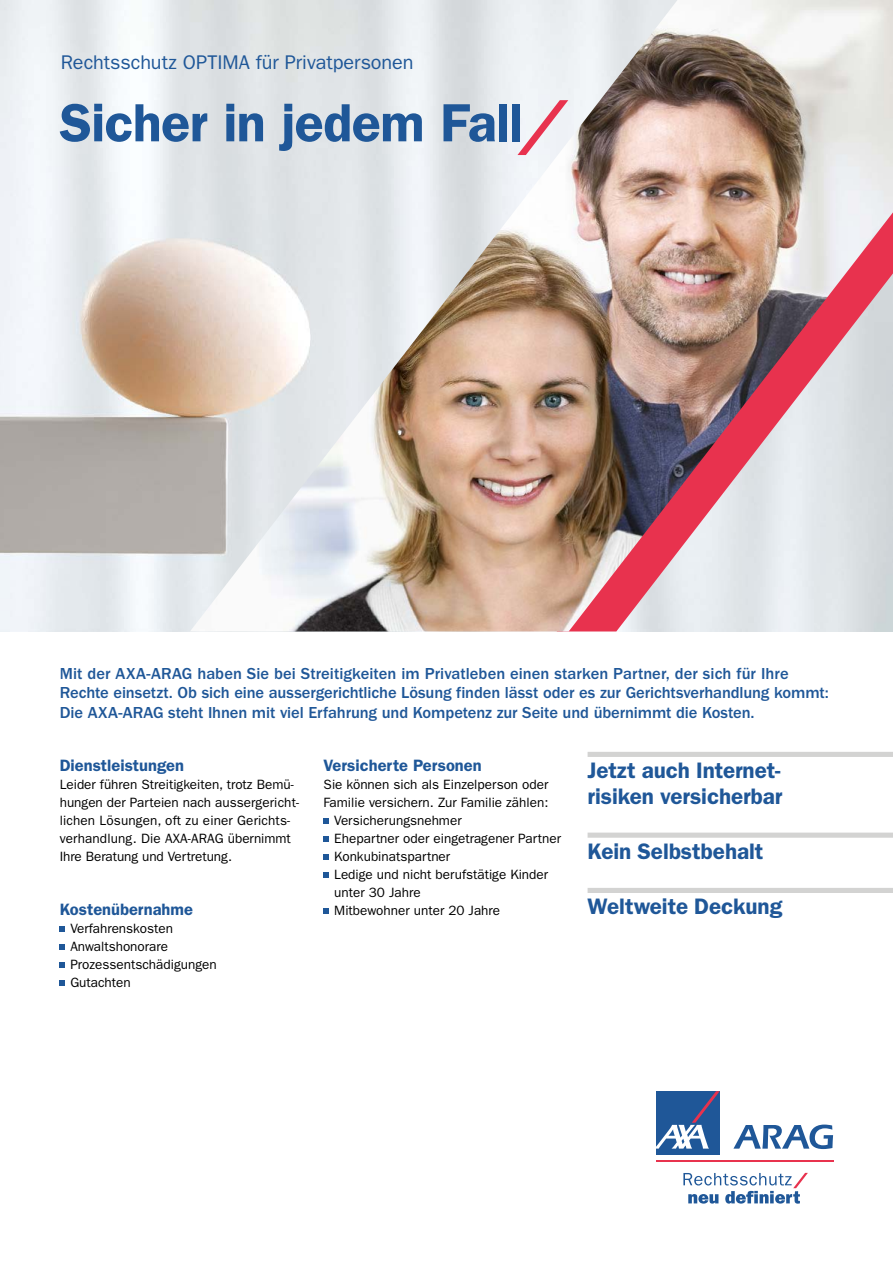
<style>
.page{position:relative;width:893px;height:1263px;background:#fff}
.page>*{position:absolute;margin:0;border:0;box-sizing:border-box;transform-origin:0 0}
.t1{font:600 54px "ITC Franklin Gothic Std";letter-spacing:-.015em;color:#1f5798}
.t2{font:600 22.5px/25.5px "ITC Franklin Gothic Std";letter-spacing:-.005em;color:#1f5798}
.t3{font:19.8px "ITC Franklin Gothic Std";color:#1f5798}
.t4{font:500 16.5px/19.5px "ITC Franklin Gothic Std";letter-spacing:-.005em;color:#1f5798}
.t5{font:600 16.5px "ITC Franklin Gothic Std";color:#1f5798}
.t6{font:13.5px/18px "ITC Franklin Gothic Std";color:#000}
.s1{font-family:"AXA Switch";font-weight:400;font-style:italic;color:#e8324e}
</style>
<div class="page">
<img style="left:0;top:0;width:190px;height:631px">
<svg style="left:60px;top:926px;width:5px;height:6px"></svg>
<svg style="left:60px;top:944px;width:5px;height:6px"></svg>
<svg style="left:60px;top:962px;width:5px;height:6px"></svg>
<svg style="left:60px;top:980px;width:5px;height:6px"></svg>
<svg style="left:324px;top:818px;width:5px;height:6px"></svg>
<svg style="left:324px;top:836px;width:5px;height:6px"></svg>
<svg style="left:324px;top:854px;width:5px;height:6px"></svg>
<svg style="left:324px;top:872px;width:5px;height:6px"></svg>
<svg style="left:324px;top:908px;width:5px;height:6px"></svg>
<div style="left:588px;top:752px;width:305px;height:5px;background:#d3d3d2"></div>
<div style="left:588px;top:833px;width:305px;height:5px;background:#d3d3d2"></div>
<div style="left:588px;top:888px;width:305px;height:5px;background:#d3d3d2"></div>
<div style="left:656px;top:1091px;width:64px;height:64px;background:#1f5798"></div>
<svg style="left:656px;top:1091px;width:64px;height:57px"></svg>
<hr style="left:656px;top:1160px;width:177px;height:1px;background:#e8324e">
<svg style="left:733px;top:1124px;width:100px;height:25px"></svg>
<svg style="left:683px;top:1173px;width:125px;height:30px"></svg>
<img style="left:190px;top:0;width:703px;height:631px">
<h3 class="t3" style="left:61px;top:51px;width:354px">Rechtsschutz OPTIMA für Privatpersonen</h3>
<h1 class="t1" style="left:60px;top:91px;width:510px">Sicher in jedem Fall<span class="s1">/</span></h1>
<p class="t4" style="left:60px;top:664px;width:771px">Mit der AXA-ARAG haben Sie bei Streitigkeiten im Privatleben einen starken Partner, der sich für Ihre<br>Rechte einsetzt. Ob sich eine aussergerichtliche Lösung finden lässt oder es zur Gerichtsverhandlung kommt:<br>Die AXA-ARAG steht Ihnen mit viel Erfahrung und Kompetenz zur Seite und übernimmt die Kosten.</p>
<p class="t5" style="left:60px;top:756px;width:126px">Dienstleistungen</p>
<p class="t6" style="left:60px;top:776px;width:241px">Leider führen Streitigkeiten, trotz Bemü&shy;hungen der Parteien nach aussergericht&shy;lichen Lösungen, oft zu einer Gerichts&shy;verhandlung. Die AXA-ARAG übernimmt Ihre Beratung und Vertretung.</p>
<p class="t5" style="left:60px;top:900px;width:135px">Kostenübernahme</p>
<p class="t6" style="left:70px;top:920px;width:148px">Verfahrenskosten<br>Anwaltshonorare<br>Prozessentschädigungen<br>Gutachten</p>
<p class="t5" style="left:324px;top:756px;width:159px">Versicherte Personen</p>
<p class="t6" style="left:324px;top:776px;width:226px">Sie können sich als Einzelperson oder</p>
<p class="t6" style="left:324px;top:794px;width:226px">Familie versichern. Zur Familie zählen:</p>
<p class="t6" style="left:334px;top:812px;width:129px">Versicherungsnehmer</p>
<p class="t6" style="left:334px;top:830px;width:228px">Ehepartner oder eingetragener Partner</p>
<p class="t6" style="left:334px;top:848px;width:117px">Konkubinatspartner</p>
<p class="t6" style="left:334px;top:866px;width:215px">Ledige und nicht berufstätige Kinder</p>
<p class="t6" style="left:334px;top:884px;width:88px">unter 30 Jahre</p>
<p class="t6" style="left:334px;top:902px;width:167px">Mitbewohner unter 20 Jahre</p>
<h2 class="t2" style="left:588px;top:758px;width:196px">Jetzt auch Internet&shy;risiken versicherbar</h2>
<h2 class="t2" style="left:588px;top:838px;width:177px">Kein Selbstbehalt</h2>
<h2 class="t2" style="left:588px;top:894px;width:196px">Weltweite Deckung</h2>
</div>
